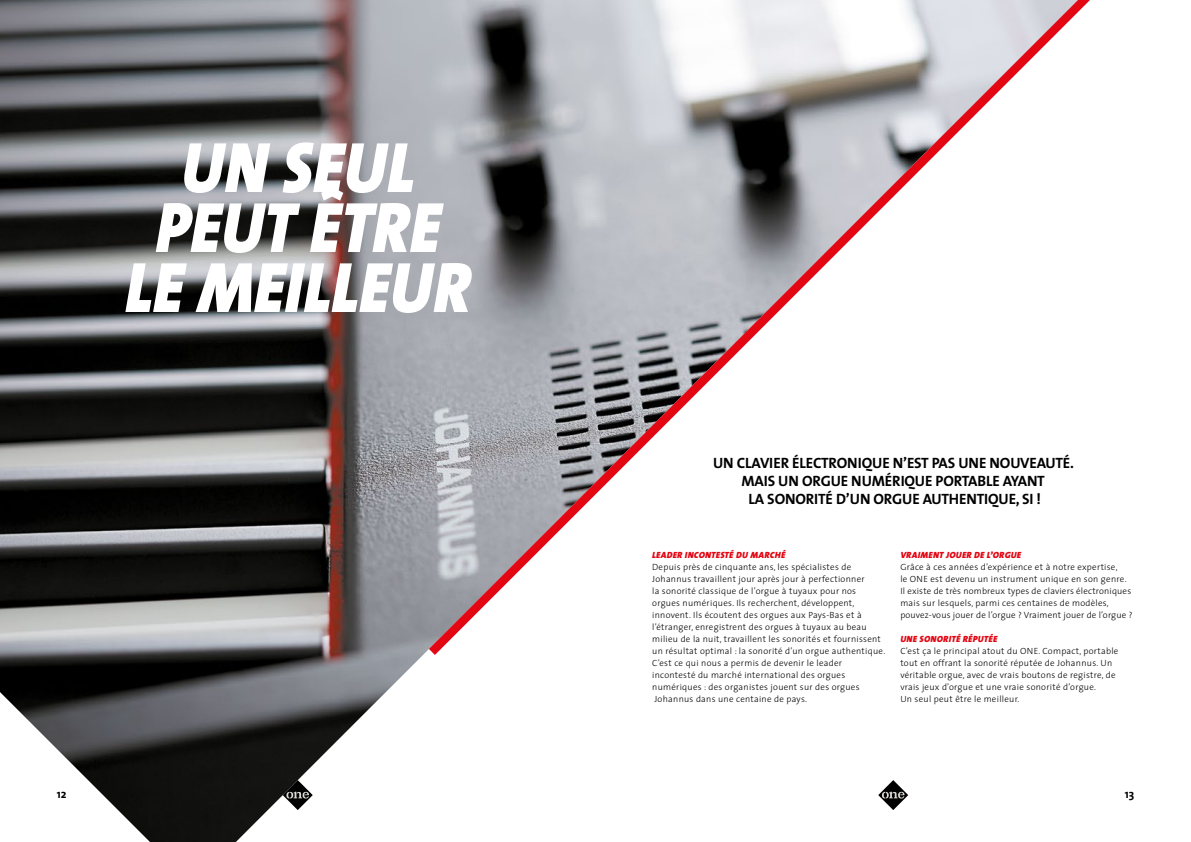
<style>
.page{position:relative;width:1191px;height:842px;background:#fff}
.page>*{position:absolute;margin:0;border:0;box-sizing:border-box;transform-origin:0 0}
.t1{font:italic 900 72px/60px "The Sans";color:#fff;text-align:center;scale:.91 1}
.t2{font:700 15px/18px "The Sans";letter-spacing:-.01em;color:#000;text-align:center}
.t3{font:700 12px "The Sans";color:#000}
.t4{font:300 9px/12px "The Sans";letter-spacing:.03em;color:#000}
.t5{font:italic 900 9px "The Sans";letter-spacing:.03em;color:#e30613}
</style>
<div class="page">
<img style="left:0;top:0;width:909px;height:842px">
<svg style="left:429px;top:0;width:661px;height:655px"></svg>
<svg style="left:878px;top:780px;width:30px;height:30px"></svg>
<svg style="left:283px;top:780px;width:30px;height:30px"></svg>
<h1 class="t1" style="left:125px;top:136px;width:381px">UN SEUL<br>PEUT ÊTRE<br>LE MEILLEUR</h1>
<h2 class="t2" style="left:713px;top:454px;width:362px">UN CLAVIER ÉLECTRONIQUE N’EST PAS UNE NOUVEAUTÉ.<br>MAIS UN ORGUE NUMÉRIQUE PORTABLE AYANT<br>LA SONORITÉ D’UN ORGUE AUTHENTIQUE, SI !</h2>
<p class="t5" style="left:652px;top:547px;width:135px">LEADER INCONTESTÉ DU MARCHÉ</p>
<p class="t4" style="left:652px;top:561px;width:234px">Depuis près de cinquante ans, les spécialistes de Johannus travaillent jour après jour à perfectionner<br>la sonorité classique de l’orgue à tuyaux pour nos orgues numériques. Ils recherchent, développent, innovent. Ils écoutent des orgues aux Pays-Bas et à l’étranger, enregistrent des orgues à tuyaux au beau milieu de la nuit, travaillent les sonorités et fournissent un résultat optimal : la sonorité d’un orgue authentique.<br>C’est ce qui nous a permis de devenir le leader incontesté du marché international des orgues numériques : des organistes jouent sur des orgues Johannus dans une centaine de pays.</p>
<p class="t5" style="left:900px;top:547px;width:122px">VRAIMENT JOUER DE L’ORGUE</p>
<p class="t4" style="left:900px;top:561px;width:234px">Grâce à ces années d’expérience et à notre expertise,<br>le ONE est devenu un instrument unique en son genre.<br>Il existe de très nombreux types de claviers électroniques mais sur lesquels, parmi ces centaines de modèles, pouvez-vous jouer de l’orgue ? Vraiment jouer de l’orgue ?</p>
<p class="t5" style="left:900px;top:631px;width:98px">UNE SONORITÉ RÉPUTÉE</p>
<p class="t4" style="left:900px;top:645px;width:220px">C’est ça le principal atout du ONE. Compact, portable tout en offrant la sonorité réputée de Johannus. Un véritable orgue, avec de vrais boutons de registre, de vrais jeux d’orgue et une vraie sonorité d’orgue.<br>Un seul peut être le meilleur.</p>
<h3 class="t3" style="left:57px;top:784px;width:11px">12</h3>
<h3 class="t3" style="left:1124px;top:784px;width:11px">13</h3>
</div>
